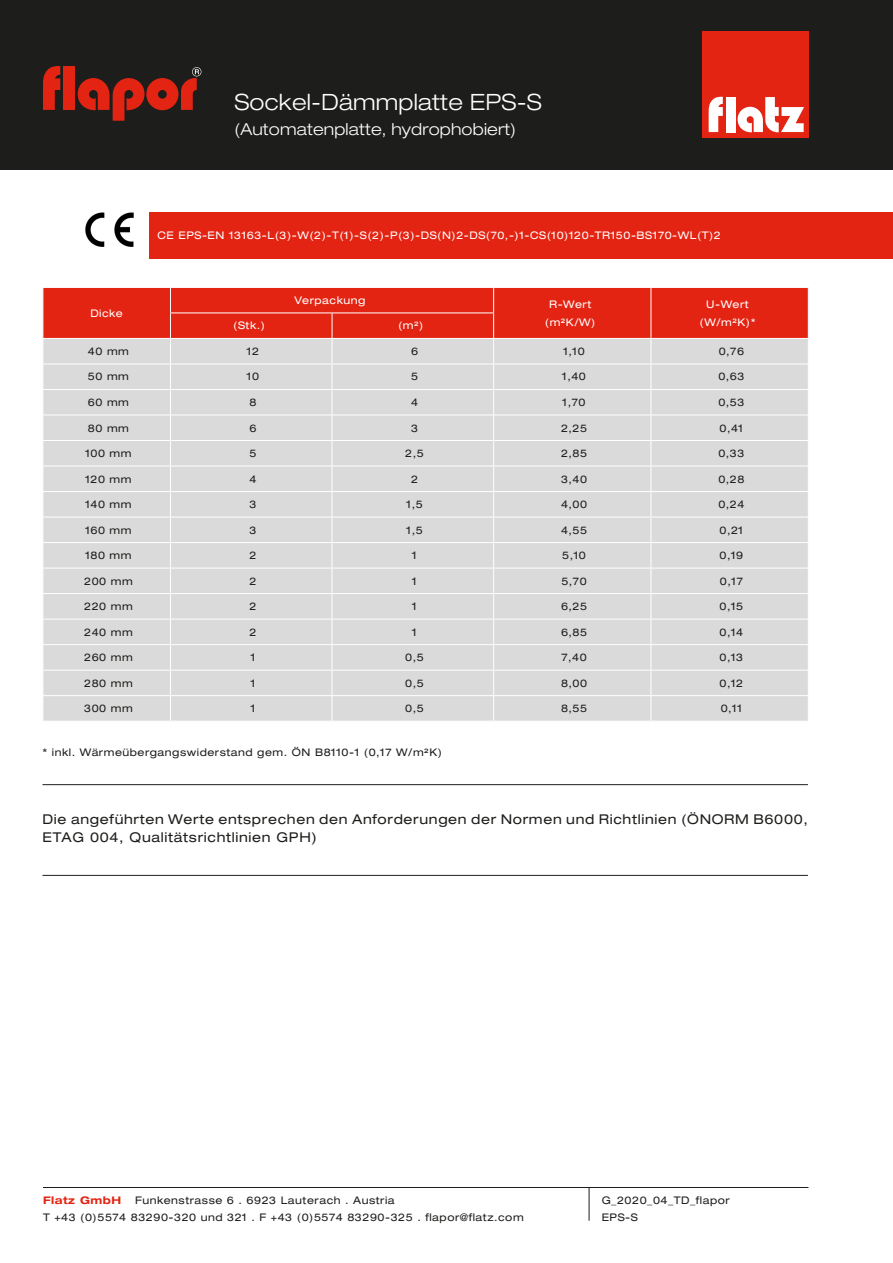
<style>
.page{position:relative;width:893px;height:1263px;background:#fff}
.page>*{position:absolute;margin:0;border:0;box-sizing:border-box;transform-origin:0 0}
.t1{font:300 expanded 22.5px "Helvetica Neue LT Std";letter-spacing:.01em;color:#fff}
.t2{font:300 expanded 16.5px "Helvetica Neue LT Std";letter-spacing:.01em;color:#fff}
.t3{font:expanded 13.5px/18px "Helvetica Neue LT Std";letter-spacing:.05em;color:#1d1d1b}
.t4{font:expanded 10.5px "Helvetica Neue LT Std";letter-spacing:.05em;color:#1d1d1b}
.t5{font:expanded 10.5px "Helvetica Neue LT Std";letter-spacing:.05em;color:#fff}
.t6{font:700 expanded 10.5px "Helvetica Neue LT Std";letter-spacing:.05em;color:#e42413}
</style>
<div class="page">
<div style="left:149px;top:212px;width:744px;height:47px;background:#e42413"></div>
<div style="left:0;top:0;width:893px;height:170px;background:#1d1d1b"></div>
<svg style="left:43px;top:66px;width:17px;height:44px"></svg>
<div style="left:63px;top:66px;width:12px;height:44px;background:#e42413"></div>
<svg style="left:78px;top:67px;width:123px;height:54px"></svg>
<div style="left:702px;top:32px;width:106px;height:106px;background:#e42413"></div>
<svg style="left:709px;top:97px;width:14px;height:35px"></svg>
<div style="left:726px;top:97px;width:9px;height:35px;background:#fff"></div>
<svg style="left:738px;top:97px;width:66px;height:35px"></svg>
<img style="left:86px;top:212px;width:47px;height:34px">
<hr style="left:43px;top:1187px;width:765px;height:1px;background:#1d1d1b">
<hr style="left:589px;top:1187px;width:1px;height:34px;background:#1d1d1b">
<svg style="left:43px;top:287px;width:766px;height:434px;background:#dcc7c5"></svg>
<hr style="left:43px;top:784px;width:765px;height:1px;background:#1d1d1b">
<hr style="left:43px;top:875px;width:765px;height:1px;background:#1d1d1b">
<p class="t1" style="left:234px;top:88px;width:309px">Sockel-Dämmplatte EPS-S</p>
<p class="t2" style="left:234px;top:120px;width:283px">(Automatenplatte, hydrophobiert)</p>
<p class="t5" style="left:90px;top:307px;width:34px">Dicke</p>
<p class="t5" style="left:157px;top:229px;width:565px">CE EPS-EN 13163-L(3)-W(2)-T(1)-S(2)-P(3)-DS(N)2-DS(70,-)1-CS(10)120-TR150-BS170-WL(T)2</p>
<p class="t5" style="left:295px;top:294px;width:72px">Verpackung</p>
<p class="t5" style="left:549px;top:298px;width:44px">R-Wert</p>
<p class="t5" style="left:545px;top:316px;width:52px">(m²K/W)</p>
<p class="t5" style="left:233px;top:319px;width:33px">(Stk.)</p>
<p class="t5" style="left:398px;top:319px;width:27px">(m²)</p>
<p class="t5" style="left:706px;top:298px;width:44px">U-Wert</p>
<p class="t5" style="left:699px;top:316px;width:58px">(W/m²K)*</p>
<p class="t4" style="left:88px;top:345px;width:43px">40 mm</p>
<p class="t4" style="left:247px;top:345px;width:14px">12</p>
<p class="t4" style="left:411px;top:345px;width:9px">6</p>
<p class="t4" style="left:563px;top:345px;width:23px">1,10</p>
<p class="t4" style="left:719px;top:345px;width:27px">0,76</p>
<p class="t4" style="left:88px;top:370px;width:43px">50 mm</p>
<p class="t4" style="left:247px;top:370px;width:14px">10</p>
<p class="t4" style="left:411px;top:370px;width:9px">5</p>
<p class="t4" style="left:562px;top:370px;width:25px">1,40</p>
<p class="t4" style="left:718px;top:370px;width:28px">0,63</p>
<p class="t4" style="left:88px;top:396px;width:43px">60 mm</p>
<p class="t4" style="left:249px;top:396px;width:9px">8</p>
<p class="t4" style="left:411px;top:396px;width:9px">4</p>
<p class="t4" style="left:563px;top:396px;width:24px">1,70</p>
<p class="t4" style="left:718px;top:396px;width:28px">0,53</p>
<p class="t4" style="left:88px;top:421px;width:43px">80 mm</p>
<p class="t4" style="left:249px;top:421px;width:9px">6</p>
<p class="t4" style="left:411px;top:421px;width:9px">3</p>
<p class="t4" style="left:561px;top:421px;width:28px">2,25</p>
<p class="t4" style="left:719px;top:421px;width:25px">0,41</p>
<p class="t4" style="left:85px;top:447px;width:48px">100 mm</p>
<p class="t4" style="left:249px;top:447px;width:9px">5</p>
<p class="t4" style="left:405px;top:447px;width:20px">2,5</p>
<p class="t4" style="left:561px;top:447px;width:28px">2,85</p>
<p class="t4" style="left:718px;top:447px;width:28px">0,33</p>
<p class="t4" style="left:85px;top:472px;width:48px">120 mm</p>
<p class="t4" style="left:249px;top:472px;width:9px">4</p>
<p class="t4" style="left:411px;top:472px;width:9px">2</p>
<p class="t4" style="left:561px;top:472px;width:28px">3,40</p>
<p class="t4" style="left:718px;top:472px;width:28px">0,28</p>
<p class="t4" style="left:85px;top:498px;width:48px">140 mm</p>
<p class="t4" style="left:249px;top:498px;width:9px">3</p>
<p class="t4" style="left:406px;top:498px;width:18px">1,5</p>
<p class="t4" style="left:561px;top:498px;width:28px">4,00</p>
<p class="t4" style="left:718px;top:498px;width:28px">0,24</p>
<p class="t4" style="left:85px;top:523px;width:48px">160 mm</p>
<p class="t4" style="left:249px;top:523px;width:9px">3</p>
<p class="t4" style="left:406px;top:523px;width:18px">1,5</p>
<p class="t4" style="left:561px;top:523px;width:28px">4,55</p>
<p class="t4" style="left:719px;top:523px;width:25px">0,21</p>
<p class="t4" style="left:85px;top:549px;width:48px">180 mm</p>
<p class="t4" style="left:249px;top:549px;width:9px">2</p>
<p class="t4" style="left:412px;top:549px;width:6px">1</p>
<p class="t4" style="left:562px;top:549px;width:25px">5,10</p>
<p class="t4" style="left:719px;top:549px;width:25px">0,19</p>
<p class="t4" style="left:84px;top:574px;width:50px">200 mm</p>
<p class="t4" style="left:249px;top:574px;width:9px">2</p>
<p class="t4" style="left:412px;top:574px;width:6px">1</p>
<p class="t4" style="left:561px;top:574px;width:27px">5,70</p>
<p class="t4" style="left:720px;top:574px;width:24px">0,17</p>
<p class="t4" style="left:84px;top:600px;width:50px">220 mm</p>
<p class="t4" style="left:249px;top:600px;width:9px">2</p>
<p class="t4" style="left:412px;top:600px;width:6px">1</p>
<p class="t4" style="left:561px;top:600px;width:28px">6,25</p>
<p class="t4" style="left:719px;top:600px;width:25px">0,15</p>
<p class="t4" style="left:84px;top:625px;width:50px">240 mm</p>
<p class="t4" style="left:249px;top:625px;width:9px">2</p>
<p class="t4" style="left:412px;top:625px;width:6px">1</p>
<p class="t4" style="left:561px;top:625px;width:28px">6,85</p>
<p class="t4" style="left:719px;top:625px;width:25px">0,14</p>
<p class="t4" style="left:84px;top:651px;width:50px">260 mm</p>
<p class="t4" style="left:251px;top:651px;width:6px">1</p>
<p class="t4" style="left:405px;top:651px;width:20px">0,5</p>
<p class="t4" style="left:561px;top:651px;width:27px">7,40</p>
<p class="t4" style="left:719px;top:651px;width:25px">0,13</p>
<p class="t4" style="left:84px;top:676px;width:50px">280 mm</p>
<p class="t4" style="left:251px;top:676px;width:6px">1</p>
<p class="t4" style="left:405px;top:676px;width:20px">0,5</p>
<p class="t4" style="left:561px;top:676px;width:28px">8,00</p>
<p class="t4" style="left:719px;top:676px;width:25px">0,12</p>
<p class="t4" style="left:84px;top:702px;width:50px">300 mm</p>
<p class="t4" style="left:251px;top:702px;width:6px">1</p>
<p class="t4" style="left:405px;top:702px;width:20px">0,5</p>
<p class="t4" style="left:561px;top:702px;width:28px">8,55</p>
<p class="t4" style="left:721px;top:702px;width:23px">0,11</p>
<p class="t4" style="left:43px;top:746px;width:401px">* inkl. Wärmeübergangswiderstand gem. ÖN B8110-1 (0,17 W/m²K)</p>
<p class="t3" style="left:43px;top:810px;width:767px">Die angeführten Werte entsprechen den Anforderungen der Normen und Richtlinien (ÖNORM B6000,<br>ETAG 004, Qualitätsrichtlinien GPH)</p>
<p class="t6" style="left:43px;top:1194px;width:80px">Flatz GmbH</p>
<p class="t4" style="left:135px;top:1194px;width:261px">Funkenstrasse 6 . 6923 Lauterach . Austria</p>
<p class="t4" style="left:43px;top:1210px;width:482px">T +43 (0)5574 83290-320 und 321 . F +43 (0)5574 83290-325 . flapor@flatz.com</p>
<p class="t4" style="left:602px;top:1194px;width:130px">G_2020_04_TD_flapor</p>
<p class="t4" style="left:602px;top:1211px;width:38px">EPS-S</p>
</div>
